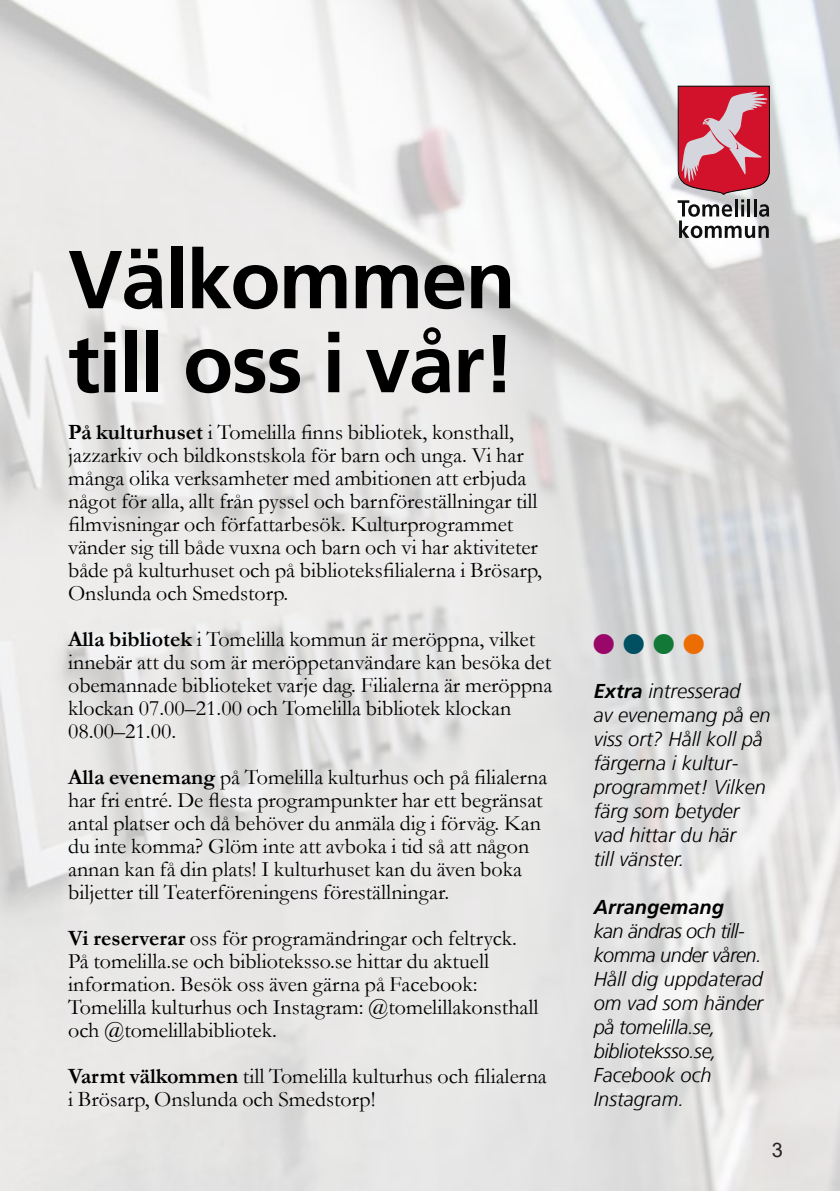
<style>
.page{position:relative;width:840px;height:1191px;background:#fff}
.page>*{position:absolute;margin:0;border:0;box-sizing:border-box;transform-origin:0 0}
.t1{font:700 82px/84px "Frutiger";letter-spacing:-.02em;color:#000}
.t2{font:22px/23px "Garamond";color:#000}
.t3{font:italic 300 20px/24px "Frutiger";color:#000}
.t4{font:italic 300 20px/24px "Frutiger";letter-spacing:-.02em;color:#000}
.t5{font:italic 700 20px "Frutiger";color:#000}
.t6{font:20px "Webdings";color:#990868}
.t7{font:20px "Arial";color:#000}
.s1{font-weight:700}
.s2{color:#005061}
.s3{color:#127838}
.s4{color:#ed6d05}
</style>
<div class="page">
<img style="left:0;top:0;width:839px;height:1191px">
<svg style="left:677px;top:86px;width:92px;height:152px;background:#c26a76"></svg>
<h1 class="t1" style="left:68px;top:238px;width:449px">Välkommen till oss i vår!</h1>
<p class="t2" style="left:68px;top:420px;width:475px"><span class="s1">På kulturhuset</span> i Tomelilla finns bibliotek, konsthall, jazzarkiv och bildkonstskola för barn och unga. Vi har många olika verksamheter med ambitionen att erbjuda något för alla, allt från pyssel och barnföreställningar till filmvisningar och författarbesök. Kulturprogrammet vänder sig till både vuxna och barn och vi har aktiviteter både på kulturhuset och på biblioteksfilialerna i Brösarp, Onslunda och Smedstorp.</p>
<p class="t2" style="left:68px;top:627px;width:485px"><span class="s1">Alla bibliotek</span> i Tomelilla kommun är meröppna, vilket innebär att du som är meröppetanvändare kan besöka det obemannade biblioteket varje dag. Filialerna är meröppna klockan 07.00–21.00 och Tomelilla bibliotek klockan 08.00–21.00.</p>
<p class="t2" style="left:68px;top:765px;width:480px"><span class="s1">Alla evenemang</span> på Tomelilla kulturhus och på filialerna har fri entré. De flesta programpunkter har ett begränsat antal platser och då behöver du anmäla dig i förväg. Kan du inte komma? Glöm inte att avboka i tid så att någon annan kan få din plats! I kulturhuset kan du även boka biljetter till Teaterföreningens föreställningar.</p>
<p class="t2" style="left:68px;top:926px;width:472px"><span class="s1">Vi reserverar</span> oss för programändringar och feltryck.<br>På tomelilla.se och biblioteksso.se hittar du aktuell information. Besök oss även gärna på Facebook:<br>Tomelilla kulturhus och Instagram: @tomelillakonsthall och @tomelillabibliotek.</p>
<p class="t2" style="left:68px;top:1064px;width:480px"><span class="s1">Varmt välkommen</span> till Tomelilla kulturhus och filialerna i Brösarp, Onslunda och Smedstorp!</p>
<p class="t6" style="left:593px;top:634px;width:111px">■ <span class="s2">■</span> <span class="s3">■</span> <span class="s4">■</span></p>
<p class="t3" style="left:593px;top:679px;width:178px"><span class="s1">Extra</span> intresserad<br>av evenemang på en viss ort? Håll koll på färgerna i kultur&shy;programmet! Vilken färg som betyder vad hittar du här<br>till vänster.</p>
<p class="t5" style="left:593px;top:895px;width:132px">Arrangemang</p>
<p class="t4" style="left:593px;top:919px;width:171px">kan ändras och till&shy;komma under våren.<br>Håll dig uppdaterad om vad som händer på tomelilla.se, biblioteksso.se,<br>Facebook och<br>Instagram.</p>
<p class="t7" style="left:771px;top:1136px;width:13px">3</p>
</div>
